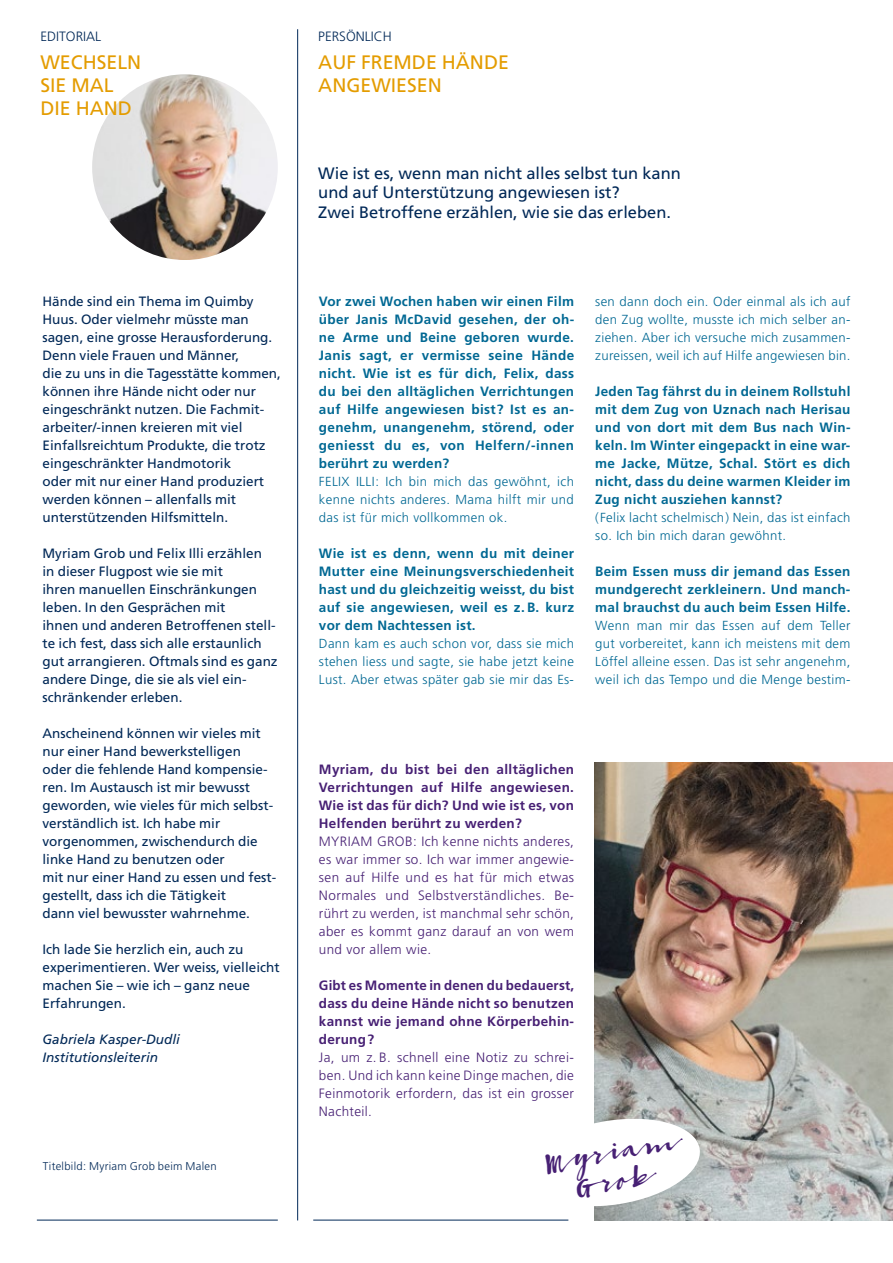
<style>
.page{position:relative;width:893px;height:1263px;background:#fff}
.page>*{position:absolute;margin:0;border:0;box-sizing:border-box;transform-origin:0 0}
.t1{font:24px/29.7px "Bambusa Pro Bold";color:#472074;text-align:center}
.t2{font:19.5px/23.4px "Frutiger LT Std";color:#e49c00}
.t3{font:16.5px/19.8px "Frutiger LT Std";color:#002857}
.t4{font:13.5px/18px "Frutiger LT Std";color:#002857}
.t5{font:700 13.5px/18px "Frutiger LT Std";letter-spacing:.02em;color:#006893;text-align:justify}
.t6{font:300 13.5px/18px "Frutiger LT Std";letter-spacing:.025em;color:#472074;text-align:justify}
.t7{font:700 13.5px/18px "Frutiger LT Std";letter-spacing:.02em;color:#472074;text-align:justify}
.t8{font:italic 13.5px/18px "Frutiger LT Std";color:#002857}
.t9{font:300 13.5px "Frutiger LT Std";color:#002857}
.t10{font:300 13.2px/18px "Frutiger LT Std";letter-spacing:.025em;color:#006893;text-align:justify}
.t11{font:300 11.25px "Frutiger LT Std";letter-spacing:.025em;color:#002857}
</style>
<div class="page">
<img style="left:92px;top:74px;width:186px;height:186px;border-radius:93px">
<hr style="left:297px;top:29px;width:1px;height:1191px;background:#002857">
<img style="left:595px;top:763px;width:298px;height:457px">
<hr style="left:37px;top:1220px;width:241px;height:1px;background:#002857">
<hr style="left:313px;top:1220px;width:255px;height:1px;background:#002857">
<svg style="left:594px;top:1113px;width:109px;height:98px"></svg>
<p class="t9" style="left:40px;top:29px;width:62px">EDITORIAL</p>
<h2 class="t2" style="left:40px;top:50px;width:102px">WECHSELN<br>SIE MAL<br>DIE HAND</h2>
<p class="t4" style="left:43px;top:292px;width:240px">Hände sind ein Thema im Quimby Huus. Oder vielmehr müsste man sagen, eine grosse Herausforderung.<br>Denn viele Frauen und Männer,<br>die zu uns in die Tagesstätte kommen, können ihre Hände nicht oder nur eingeschränkt nutzen. Die Fachmit&shy;arbeiter/-innen kreieren mit viel Einfallsreichtum Produkte, die trotz eingeschränkter Handmotorik<br>oder mit nur einer Hand produziert werden können – allenfalls mit unterstützenden Hilfsmitteln.</p>
<p class="t4" style="left:43px;top:544px;width:237px">Myriam Grob und Felix Illi erzählen<br>in dieser Flugpost wie sie mit<br>ihren manuellen Einschränkungen leben. In den Gesprächen mit<br>ihnen und anderen Betroffenen stell&shy;te ich fest, dass sich alle erstaunlich gut arrangieren. Oftmals sind es ganz andere Dinge, die sie als viel ein&shy;schränkender erleben.</p>
<p class="t4" style="left:43px;top:724px;width:235px">Anscheinend können wir vieles mit nur einer Hand bewerkstelligen<br>oder die fehlende Hand kompensie&shy;ren. Im Austausch ist mir bewusst geworden, wie vieles für mich selbst&shy;verständlich ist. Ich habe mir vorgenommen, zwischendurch die linke Hand zu benutzen oder<br>mit nur einer Hand zu essen und fest&shy;gestellt, dass ich die Tätigkeit<br>dann viel bewusster wahrnehme.</p>
<p class="t4" style="left:43px;top:940px;width:239px">Ich lade Sie herzlich ein, auch zu experimentieren. Wer weiss, vielleicht machen Sie – wie ich – ganz neue<br>Erfahrungen.</p>
<p class="t8" style="left:43px;top:1030px;width:139px">Gabriela Kasper-Dudli<br>Institutionsleiterin</p>
<p class="t11" style="left:43px;top:1160px;width:176px">Titelbild: Myriam Grob beim Malen</p>
<p class="t9" style="left:318px;top:29px;width:75px">PERSÖNLICH</p>
<h2 class="t2" style="left:318px;top:50px;width:192px">AUF FREMDE HÄNDE<br>ANGEWIESEN</h2>
<p class="t3" style="left:318px;top:163px;width:364px">Wie ist es, wenn man nicht alles selbst tun kann und auf Unterstützung angewiesen ist?<br>Zwei Betroffene erzählen, wie sie das erleben.</p>
<p class="t5" style="left:319px;top:292px;width:257px">Vor zwei Wochen haben wir einen Film über Janis McDavid gesehen, der oh&shy;ne Arme und Beine geboren wurde.<br>Janis sagt, er vermisse seine Hände nicht. Wie ist es für dich, Felix, dass du bei den alltäglichen Verrichtungen auf Hilfe angewiesen bist? Ist es an&shy;genehm, unangenehm, störend, oder geniesst du es, von Helfern/-innen berührt zu werden?</p>
<p class="t10" style="left:319px;top:473px;width:257px">FELIX ILLI: Ich bin mich das gewöhnt, ich kenne nichts anderes. Mama hilft mir und das ist für mich vollkommen ok.</p>
<p class="t5" style="left:319px;top:544px;width:257px">Wie ist es denn, wenn du mit deiner Mutter eine Meinungsverschiedenheit hast und du gleichzeitig weisst, du bist auf sie angewiesen, weil es z. B. kurz vor dem Nachtessen ist.</p>
<p class="t10" style="left:319px;top:635px;width:257px">Dann kam es auch schon vor, dass sie mich stehen liess und sagte, sie habe jetzt keine Lust. Aber etwas später gab sie mir das Es-</p>
<p class="t10" style="left:595px;top:293px;width:257px">sen dann doch ein. Oder einmal als ich auf den Zug wollte, musste ich mich selber an&shy;ziehen. Aber ich versuche mich zusammen&shy;zureissen, weil ich auf Hilfe angewiesen bin.</p>
<p class="t5" style="left:595px;top:382px;width:257px">Jeden Tag fährst du in deinem Rollstuhl mit dem Zug von Uznach nach Herisau und von dort mit dem Bus nach Win&shy;keln. Im Winter eingepackt in eine war&shy;me Jacke, Mütze, Schal. Stört es dich nicht, dass du deine warmen Kleider im Zug nicht ausziehen kannst?</p>
<p class="t10" style="left:595px;top:509px;width:257px">(Felix lacht schelmisch) Nein, das ist einfach so. Ich bin mich daran gewöhnt.</p>
<p class="t5" style="left:595px;top:562px;width:257px">Beim Essen muss dir jemand das Essen mundgerecht zerkleinern. Und manch&shy;mal brauchst du auch beim Essen Hilfe.</p>
<p class="t10" style="left:595px;top:617px;width:257px">Wenn man mir das Essen auf dem Teller gut vorbereitet, kann ich meistens mit dem Löffel alleine essen. Das ist sehr angenehm, weil ich das Tempo und die Menge bestim-</p>
<p class="t7" style="left:319px;top:760px;width:257px">Myriam, du bist bei den alltäglichen Verrichtungen auf Hilfe angewiesen.<br>Wie ist das für dich? Und wie ist es, von Helfenden berührt zu werden?</p>
<p class="t6" style="left:319px;top:832px;width:257px">MYRIAM GROB: Ich kenne nichts anderes, es war immer so. Ich war immer angewie&shy;sen auf Hilfe und es hat für mich etwas Normales und Selbstverständliches. Be&shy;rührt zu werden, ist manchmal sehr schön, aber es kommt ganz darauf an von wem und vor allem wie.</p>
<p class="t7" style="left:319px;top:976px;width:257px">Gibt es Momente in denen du bedauerst, dass du deine Hände nicht so benutzen kannst wie jemand ohne Körperbehin&shy;derung?</p>
<p class="t6" style="left:319px;top:1048px;width:257px">Ja, um z. B. schnell eine Notiz zu schrei&shy;ben. Und ich kann keine Dinge machen, die Feinmotorik erfordern, das ist ein grosser Nachteil.</p>
<h1 class="t1" style="left:535px;top:1148px;width:138px;rotate:-9deg">Myriam<br>Grob</h1>
</div>
